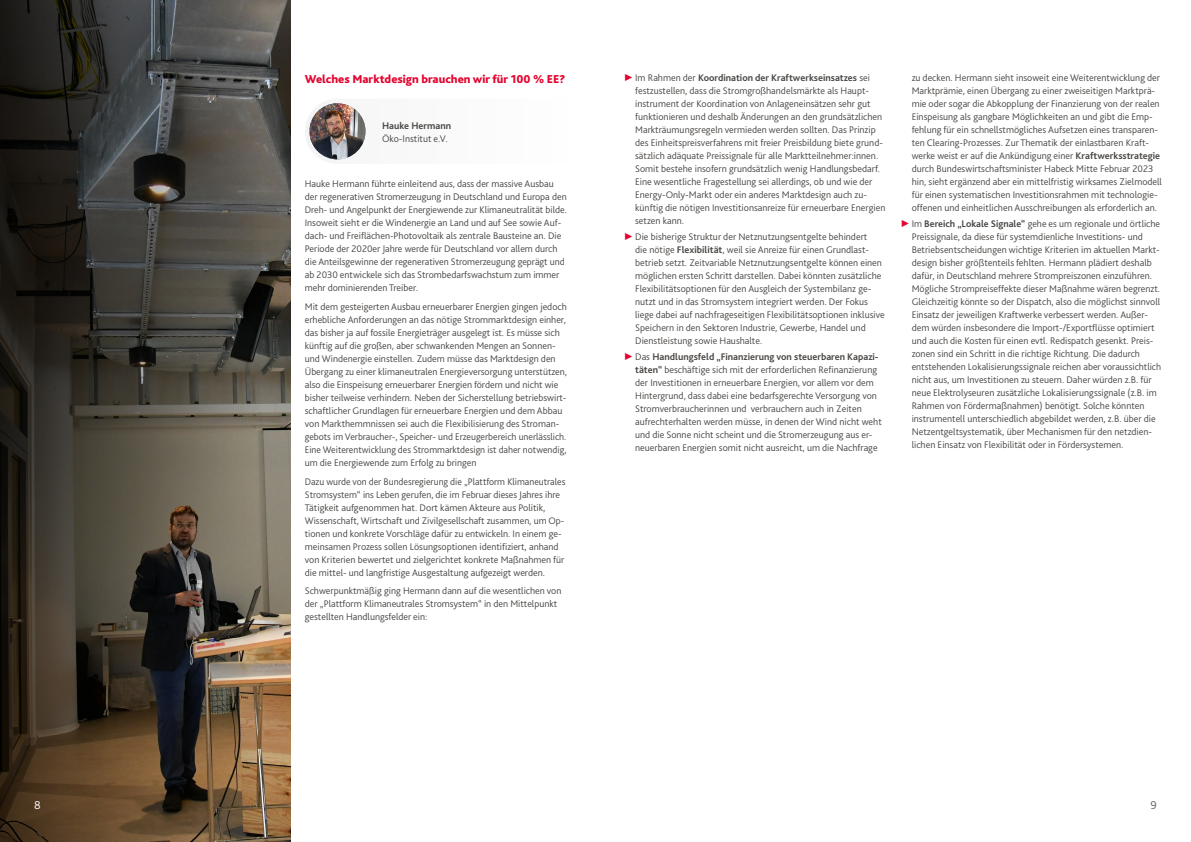
<style>
.page{position:relative;width:1191px;height:842px;background:#fff}
.page>*{position:absolute;margin:0;border:0;box-sizing:border-box;transform-origin:0 0}
.t1{font:800 12px "Bliss Pro";color:#e4032e}
.t2{font:300 12px "Bliss Pro";color:#fff}
.t3{font:300 12px "Bliss Pro";color:#67605d}
.t4{font:300 10px/13px "Bliss Pro";color:#494643}
.t5{font:700 10px "Bliss Pro";color:#494643}
.s1{font-family:"Times New Roman";font-weight:400;color:#e4032e}
.s2{font-weight:700}
</style>
<div class="page">
<img style="left:261px;top:0;width:30px;height:842px">
<svg style="left:305px;top:102px;width:61px;height:59px"></svg>
<img style="left:309px;top:103px;width:56px;height:56px;border-radius:28px">
<svg style="left:0;top:0;width:261px;height:842px;background:#433d33"></svg>
<p class="t1" style="left:305px;top:71px;width:262px">Welches Marktdesign brauchen wir für 100 % EE?</p>
<p class="t5" style="left:382px;top:119px;width:70px">Hauke Hermann</p>
<p class="t4" style="left:382px;top:132px;width:67px">Öko-Institut e.V.</p>
<p class="t4" style="left:305px;top:177px;width:264px">Hauke Hermann führte einleitend aus, dass der massive Ausbau der regenerativen Stromerzeugung in Deutschland und Europa den Dreh- und Angelpunkt der Energiewende zur Klimaneutralität bilde.<br>Insoweit sieht er die Windenergie an Land und auf See sowie Auf&shy;dach- und Freiflächen-Photovoltaik als zentrale Bausteine an. Die Periode der 2020er Jahre werde für Deutschland vor allem durch die Anteilsgewinne der regenerativen Stromerzeugung geprägt und ab 2030 entwickele sich das Strombedarfswachstum zum immer mehr dominierenden Treiber.</p>
<p class="t4" style="left:305px;top:300px;width:264px">Mit dem gesteigerten Ausbau erneuerbarer Energien gingen jedoch erhebliche Anforderungen an das nötige Strommarktdesign einher, das bisher ja auf fossile Energieträger ausgelegt ist. Es müsse sich künftig auf die großen, aber schwankenden Mengen an Sonnen&shy;und Windenergie einstellen. Zudem müsse das Marktdesign den Übergang zu einer klimaneutralen Energieversorgung unterstützen, also die Einspeisung erneuerbarer Energien fördern und nicht wie bisher teilweise verhindern. Neben der Sicherstellung betriebswirt&shy;schaftlicher Grundlagen für erneuerbare Energien und dem Abbau von Markthemmnissen sei auch die Flexibilisierung des Stroman&shy;gebots im Verbraucher-, Speicher- und Erzeugerbereich unerlässlich.<br>Eine Weiterentwicklung des Strommarktdesign ist daher notwendig, um die Energiewende zum Erfolg zu bringen</p>
<p class="t4" style="left:305px;top:475px;width:262px">Dazu wurde von der Bundesregierung die „Plattform Klimaneutrales Stromsystem“ ins Leben gerufen, die im Februar dieses Jahres ihre Tätigkeit aufgenommen hat. Dort kämen Akteure aus Politik, Wissenschaft, Wirtschaft und Zivilgesellschaft zusammen, um Op&shy;tionen und konkrete Vorschläge dafür zu entwickeln. In einem ge&shy;meinsamen Prozess sollen Lösungsoptionen identifiziert, anhand von Kriterien bewertet und zielgerichtet konkrete Maßnahmen für die mittel- und langfristige Ausgestaltung aufgezeigt werden.</p>
<p class="t4" style="left:305px;top:584px;width:258px">Schwerpunktmäßig ging Hermann dann auf die wesentlichen von der „Plattform Klimaneutrales Stromsystem“ in den Mittelpunkt gestellten Handlungsfelder ein:</p>
<p class="t4" style="left:635px;top:71px;width:252px;text-indent:-11px"><span class="s1">►</span>Im Rahmen der <span class="s2">Koordination der Kraftwerkseinsatzes</span> sei festzustellen, dass die Stromgroßhandelsmärkte als Haupt&shy;instrument der Koordination von Anlageneinsätzen sehr gut funktionieren und deshalb Änderungen an den grundsätzlichen Markträumungsregeln vermieden werden sollten. Das Prinzip des Einheitspreisverfahrens mit freier Preisbildung biete grund&shy;sätzlich adäquate Preissignale für alle Marktteilnehmer:innen.<br>Somit bestehe insofern grundsätzlich wenig Handlungsbedarf.<br>Eine wesentliche Fragestellung sei allerdings, ob und wie der Energy-Only-Markt oder ein anderes Marktdesign auch zu&shy;künftig die nötigen Investitionsanreize für erneuerbare Energien setzen kann.</p>
<p class="t4" style="left:635px;top:230px;width:251px;text-indent:-11px"><span class="s1">►</span>Die bisherige Struktur der Netznutzungsentgelte behindert<br>die nötige <span class="s2">Flexibilität</span>, weil sie Anreize für einen Grundlast&shy;betrieb setzt. Zeitvariable Netznutzungsentgelte können einen möglichen ersten Schritt darstellen. Dabei könnten zusätzliche Flexibilitätsoptionen für den Ausgleich der Systembilanz ge&shy;nutzt und in das Stromsystem integriert werden. Der Fokus liege dabei auf nachfrageseitigen Flexibilitätsoptionen inklusive Speichern in den Sektoren Industrie, Gewerbe, Handel und Dienstleistung sowie Haushalte.</p>
<p class="t4" style="left:635px;top:350px;width:248px;text-indent:-11px"><span class="s1">►</span>Das <span class="s2">Handlungsfeld „Finanzierung von steuerbaren Kapazi&shy;täten“</span> beschäftige sich mit der erforderlichen Refinanzierung der Investitionen in erneuerbare Energien, vor allem vor dem Hintergrund, dass dabei eine bedarfsgerechte Versorgung von Stromverbraucherinnen und verbrauchern auch in Zeiten aufrechterhalten werden müsse, in denen der Wind nicht weht und die Sonne nicht scheint und die Stromerzeugung aus er&shy;neuerbaren Energien somit nicht ausreicht, um die Nachfrage</p>
<p class="t4" style="left:911px;top:71px;width:252px">zu decken. Hermann sieht insoweit eine Weiterentwicklung der Marktprämie, einen Übergang zu einer zweiseitigen Marktprä&shy;mie oder sogar die Abkopplung der Finanzierung von der realen Einspeisung als gangbare Möglichkeiten an und gibt die Emp&shy;fehlung für ein schnellstmögliches Aufsetzen eines transparen&shy;ten Clearing-Prozesses. Zur Thematik der einlastbaren Kraft&shy;werke weist er auf die Ankündigung einer <span class="s2">Kraftwerksstrategie </span>durch Bundeswirtschaftsminister Habeck Mitte Februar 2023 hin, sieht ergänzend aber ein mittelfristig wirksames Zielmodell für einen systematischen Investitionsrahmen mit technologie&shy;offenen und einheitlichen Ausschreibungen als erforderlich an.</p>
<p class="t4" style="left:911px;top:217px;width:251px;text-indent:-11px"><span class="s1">►</span>Im <span class="s2">Bereich „Lokale Signale“</span> gehe es um regionale und örtliche Preissignale, da diese für systemdienliche Investitions- und Betriebsentscheidungen wichtige Kriterien im aktuellen Markt&shy;design bisher größtenteils fehlten. Hermann plädiert deshalb dafür, in Deutschland mehrere Strompreiszonen einzuführen.<br>Mögliche Strompreiseffekte dieser Maßnahme wären begrenzt.<br>Gleichzeitig könnte so der Dispatch, also die möglichst sinnvoll Einsatz der jeweiligen Kraftwerke verbessert werden. Außer&shy;dem würden insbesondere die Import-/Exportflüsse optimiert und auch die Kosten für einen evtl. Redispatch gesenkt. Preis&shy;zonen sind ein Schritt in die richtige Richtung. Die dadurch entstehenden Lokalisierungssignale reichen aber voraussichtlich nicht aus, um Investitionen zu steuern. Daher würden z.B. für neue Elektrolyseuren zusätzliche Lokalisierungssignale (z.B. im Rahmen von Fördermaßnahmen) benötigt. Solche könnten instrumentell unterschiedlich abgebildet werden, z.B. über die Netzentgeltsystematik, über Mechanismen für den netzdien&shy;lichen Einsatz von Flexibilität oder in Fördersystemen.</p>
<p class="t2" style="left:34px;top:798px;width:8px">8</p>
<p class="t3" style="left:1150px;top:798px;width:8px">9</p>
</div>
